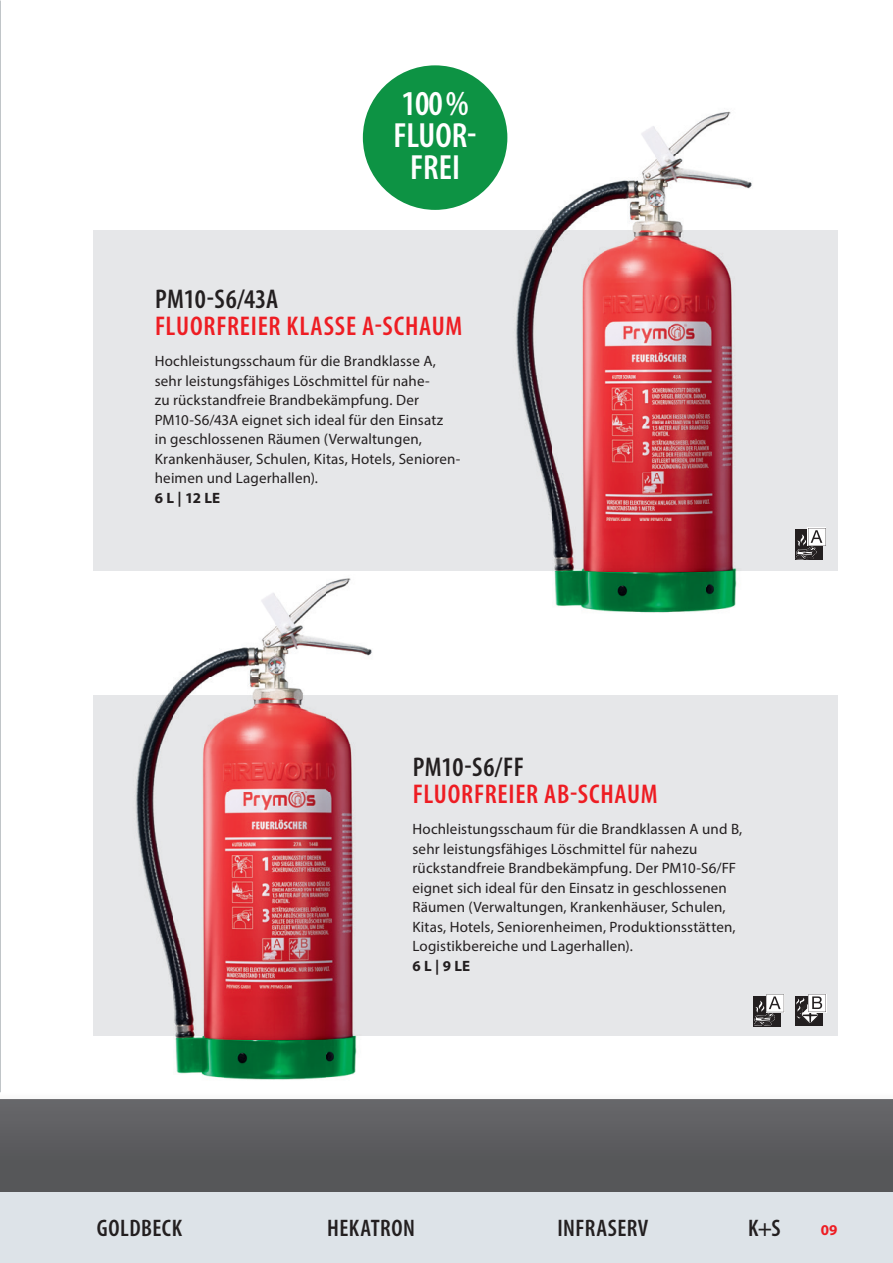
<style>
.page{position:relative;width:893px;height:1263px;background:#fff}
.page>*{position:absolute;margin:0;border:0;box-sizing:border-box;transform-origin:0 0}
.t1{font:600 condensed 35.1px/32.1px "Myriad Pro";color:#fff;text-align:center}
.t2{font:600 condensed 27.15px "Myriad Pro";letter-spacing:.03em;color:#ee1d23}
.t3{font:600 condensed 27.15px "Myriad Pro";letter-spacing:.005em;color:#231f20}
.t4{font:600 condensed 24px "Myriad Pro";letter-spacing:.02em;color:#231f20}
.t5{font:15px/19.5px "Myriad Pro";letter-spacing:.01em;color:#231f20}
.t6{font:700 15px "Myriad Pro";color:#231f20}
.t7{font:700 15px "Myriad Pro";color:#ee1d23}
</style>
<div class="page">
<div style="left:94px;top:696px;width:744px;height:340px;background:#e6e7e9"></div>
<div style="left:94px;top:230px;width:744px;height:340px;background:#e6e7e9"></div>
<div style="left:795px;top:996px;width:28px;height:30px;background:#231f20"></div>
<svg style="left:796px;top:994px;width:30px;height:29px"></svg>
<div style="left:753px;top:996px;width:28px;height:30px;background:#231f20"></div>
<svg style="left:754px;top:994px;width:30px;height:32px"></svg>
<svg style="left:795px;top:528px;width:31px;height:32px"></svg>
<svg style="left:0;top:1099px;width:893px;height:93px;background:#5c5c5f"></svg>
<img style="left:502px;top:110px;width:256px;height:503px">
<img style="left:122px;top:578px;width:256px;height:502px">
<div style="left:363px;top:65px;width:144px;height:145px;background:#0d9344;border-radius:50%"></div>
<div style="left:0;top:1192px;width:893px;height:71px;background:#dde3e8"></div>
<h1 class="t1" style="left:394px;top:87px;width:85px">100 %<br>FLUOR-<br>FREI</h1>
<h2 class="t3" style="left:155px;top:282px;width:125px">PM10-S6/43A</h2>
<h2 class="t2" style="left:155px;top:309px;width:309px">FLUORFREIER KLASSE A-SCHAUM</h2>
<p class="t5" style="left:155px;top:351px;width:307px">Hochleistungsschaum für die Brandklasse A, sehr leistungsfähiges Löschmittel für nahe-<br>zu rückstandfreie Brandbekämpfung. Der PM10-S6/43A eignet sich ideal für den Einsatz<br>in geschlossenen Räumen (Verwaltungen, Krankenhäuser, Schulen, Kitas, Hotels, Senioren&shy;heimen und Lagerhallen).</p>
<p class="t6" style="left:155px;top:488px;width:67px">6 L | 12 LE</p>
<h2 class="t3" style="left:413px;top:750px;width:113px">PM10-S6/FF</h2>
<h2 class="t2" style="left:413px;top:777px;width:246px">FLUORFREIER AB-SCHAUM</h2>
<p class="t5" style="left:412px;top:819px;width:331px">Hochleistungsschaum für die Brandklassen A und B, sehr leistungsfähiges Löschmittel für nahezu rückstandfreie Brandbekämpfung. Der PM10-S6/FF eignet sich ideal für den Einsatz in geschlossenen Räumen (Verwaltungen, Krankenhäuser, Schulen, Kitas, Hotels, Seniorenheimen, Produktionsstätten, Logistikbereiche und Lagerhallen).</p>
<p class="t6" style="left:412px;top:956px;width:59px">6 L | 9 LE</p>
<h3 class="t4" style="left:97px;top:1213px;width:87px">GOLDBECK</h3>
<h3 class="t4" style="left:327px;top:1213px;width:89px">HEKATRON</h3>
<h3 class="t4" style="left:557px;top:1213px;width:93px">INFRASERV</h3>
<h3 class="t4" style="left:748px;top:1213px;width:34px">K+S</h3>
<p class="t7" style="left:821px;top:1220px;width:18px">09</p>
</div>
